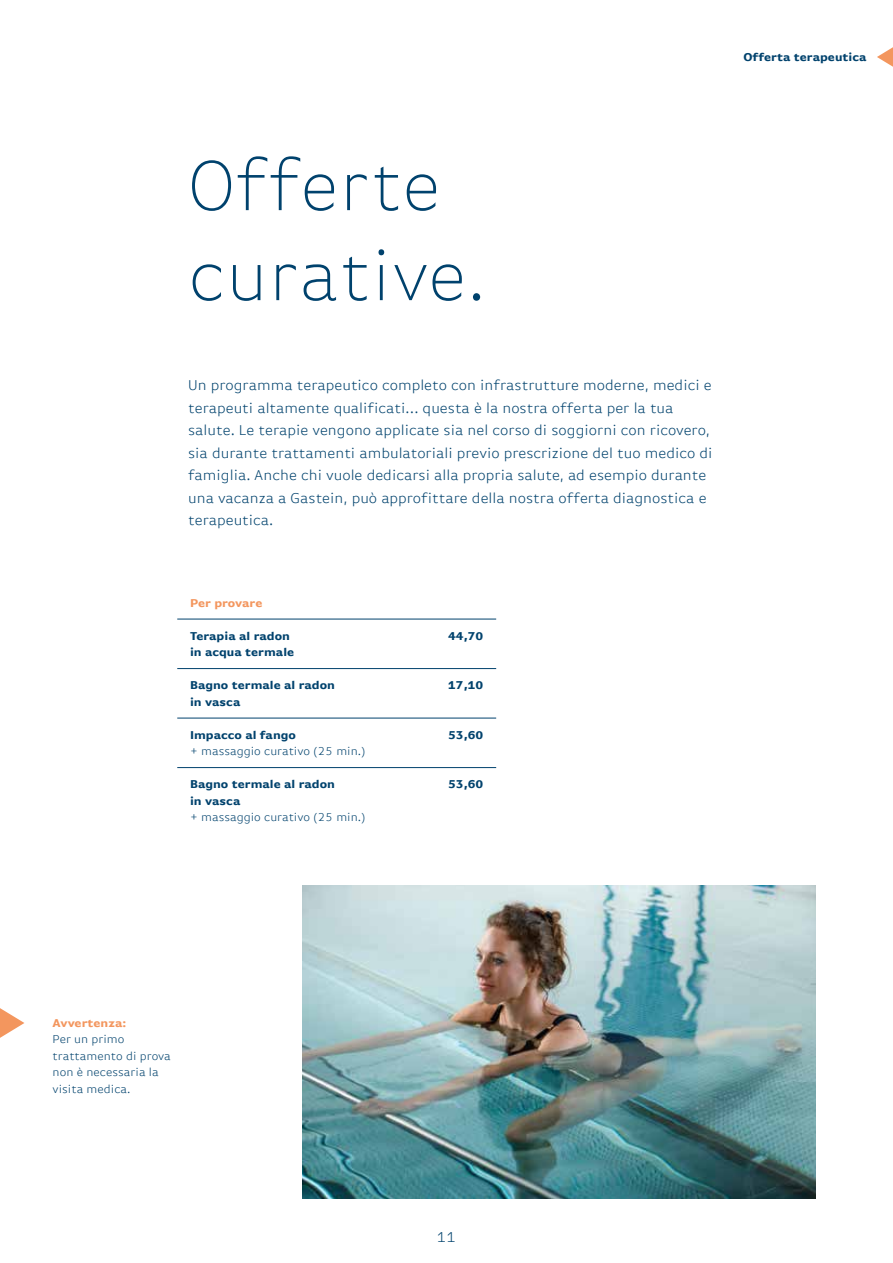
<style>
.page{position:relative;width:893px;height:1263px;background:#fff}
.page>*{position:absolute;margin:0;border:0;box-sizing:border-box;transform-origin:0 0}
.t1{font:200 75px/90px "Basic Gothic Offc Pro";color:#00426d}
.t2{font:300 15px/22.5px "Basic Gothic Offc Pro";color:#00426d}
.t3{font:700 12px "Basic Gothic Offc Pro";color:#00426d}
.t4{font:300 12px/16.5px "Basic Gothic Offc Pro";color:#00426d}
.t5{font:700 12px "Basic Gothic Offc Pro";color:#f3965e}
</style>
<div class="page">
<svg style="left:0;top:1008px;width:24px;height:30px"></svg>
<hr style="left:177px;top:619px;width:319px;height:1px;background:#00426d">
<hr style="left:177px;top:668px;width:319px;height:1px;background:#00426d">
<hr style="left:177px;top:718px;width:319px;height:1px;background:#00426d">
<hr style="left:177px;top:767px;width:319px;height:1px;background:#00426d">
<svg style="left:877px;top:47px;width:16px;height:20px"></svg>
<img style="left:302px;top:885px;width:513px;height:314px">
<p class="t3" style="left:743px;top:49px;width:125px">Offerta terapeutica</p>
<h1 class="t1" style="left:188px;top:141px;width:299px">Offerte curative.</h1>
<p class="t2" style="left:188px;top:374px;width:526px">Un programma terapeutico completo con infrastrutture moderne, medici e terapeuti altamente qualificati… questa è la nostra offerta per la tua salute. Le terapie vengono applicate sia nel corso di soggiorni con ricovero, sia durante trattamenti ambulatoriali previo prescrizione del tuo medico di famiglia. Anche chi vuole dedicarsi alla propria salute, ad esempio durante una vacanza a Gastein, può approfittare della nostra offerta diagnostica e terapeutica.</p>
<p class="t5" style="left:190px;top:596px;width:74px">Per provare</p>
<p class="t3" style="left:190px;top:629px;width:101px">Terapia al radon</p>
<p class="t3" style="left:448px;top:629px;width:37px">44,70</p>
<p class="t3" style="left:190px;top:645px;width:106px">in acqua termale</p>
<p class="t3" style="left:190px;top:678px;width:146px">Bagno termale al radon</p>
<p class="t3" style="left:448px;top:678px;width:37px">17,10</p>
<p class="t3" style="left:190px;top:695px;width:52px">in vasca</p>
<p class="t3" style="left:190px;top:728px;width:108px">Impacco al fango</p>
<p class="t3" style="left:448px;top:728px;width:37px">53,60</p>
<p class="t4" style="left:190px;top:743px;width:177px">+ massaggio curativo (25 min.)</p>
<p class="t3" style="left:190px;top:777px;width:146px">Bagno termale al radon</p>
<p class="t3" style="left:448px;top:777px;width:37px">53,60</p>
<p class="t3" style="left:190px;top:794px;width:52px">in vasca</p>
<p class="t4" style="left:190px;top:809px;width:177px">+ massaggio curativo (25 min.)</p>
<p class="t5" style="left:53px;top:1016px;width:75px">Avvertenza:</p>
<p class="t4" style="left:53px;top:1031px;width:120px">Per un primo trattamento di prova non è necessaria la visita medica.</p>
<p class="t2" style="left:437px;top:1225px;width:21px">11</p>
</div>
